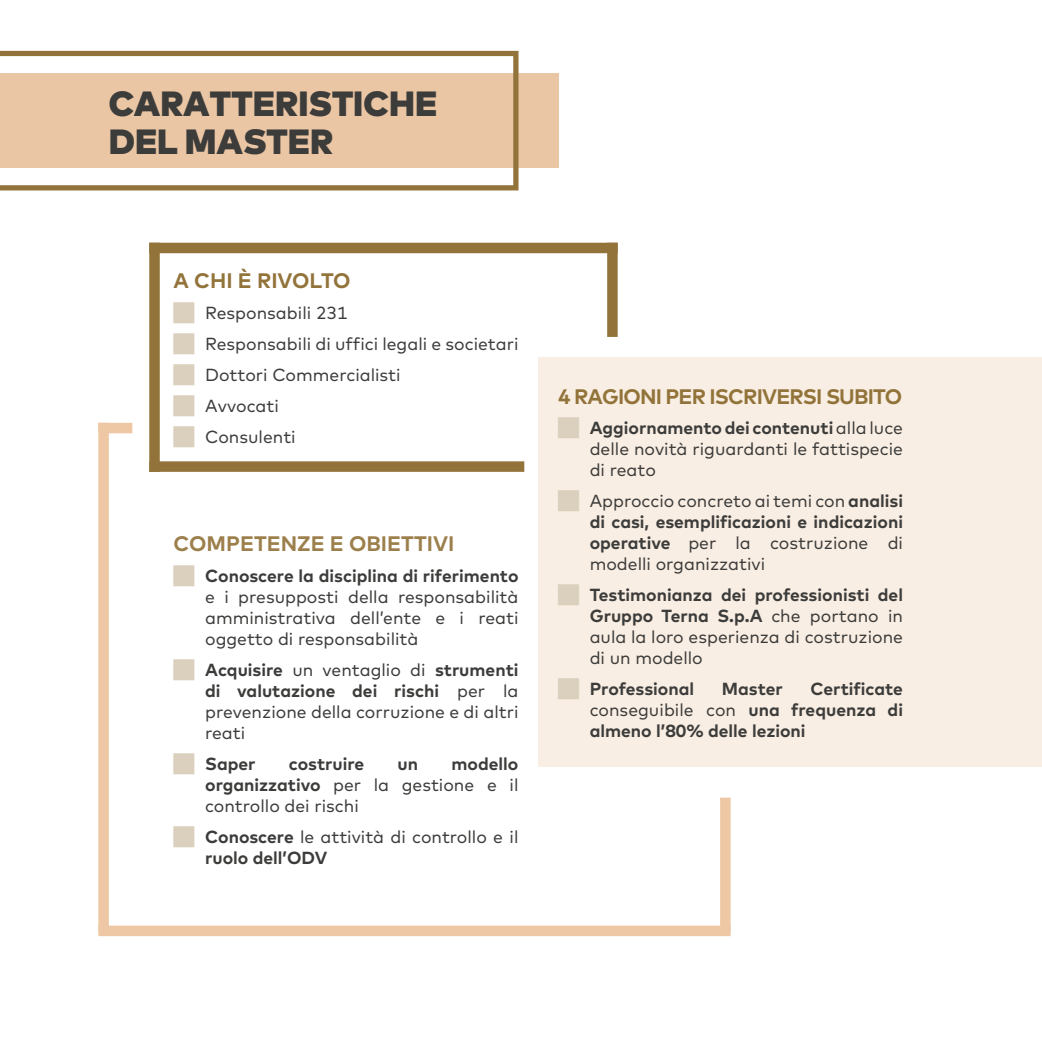
<style>
.page{position:relative;width:1042px;height:1042px;background:#fff}
.page>*{position:absolute;margin:0;border:0;box-sizing:border-box;transform-origin:0 0}
.t1{font:900 35px/38.5px "Mark";color:#3c3c3b}
.t2{font:700 21px "Mark";letter-spacing:-.04em;color:#92743b}
.t3{font:700 21px "Mark";color:#9c7f4b}
.t4{font:700 21px "Mark";color:#92743b}
.t5{font:17.5px/21px "Mark";color:#3c3c3b;text-align:justify}
.t6{font:700 17.5px/21px "Mark";color:#3c3c3b;text-align:justify}
.s1{font-weight:700}
.s2{font-weight:400}
</style>
<div class="page">
<div style="left:538px;top:357px;width:504px;height:410px;background:#f9eee3"></div>
<div style="left:0;top:74px;width:558px;height:94px;background:#ebc6a4"></div>
<svg style="left:0;top:51px;width:518px;height:139px"></svg>
<div style="left:607px;top:243px;width:11px;height:94px;background:#92743b"></div>
<div style="left:149px;top:243px;width:11px;height:229px;background:#92743b"></div>
<div style="left:98px;top:423px;width:11px;height:508px;background:#eec8a5"></div>
<div style="left:720px;top:797px;width:10px;height:134px;background:#eec8a5"></div>
<div style="left:149px;top:243px;width:469px;height:10px;background:#92743b"></div>
<div style="left:149px;top:461px;width:375px;height:11px;background:#92743b"></div>
<div style="left:98px;top:423px;width:34px;height:10px;background:#eec8a5"></div>
<div style="left:98px;top:925px;width:632px;height:11px;background:#eec8a5"></div>
<h1 class="t1" style="left:109px;top:83px;width:330px">CARATTERISTICHE<br>DEL MASTER</h1>
<p class="t4" style="left:174px;top:267px;width:178px">A CHI È RIVOLTO</p>
<p class="t5" style="left:205px;top:297px;width:315px;line-height:31px;text-align:left">Responsabili 231<br>Responsabili di uffici legali e societari<br>Dottori Commercialisti<br>Avvocati<br>Consulenti</p>
<p class="t3" style="left:174px;top:530px;width:282px">COMPETENZE E OBIETTIVI</p>
<p class="t6" style="left:205px;top:565px;width:315px">Conoscere la disciplina di riferimento</p>
<p class="t5" style="left:205px;top:586px;width:315px">e i presupposti della responsabilità amministrativa dell’ente e i reati oggetto di responsabilità</p>
<p class="t5" style="left:205px;top:659px;width:315px"><span class="s1">Acquisire</span> un ventaglio di <span class="s1">strumenti di valutazione dei rischi</span> per la prevenzione della corruzione e di altri reati</p>
<p class="t6" style="left:205px;top:752px;width:52px">Saper</p>
<p class="t6" style="left:289px;top:752px;width:77px">costruire</p>
<p class="t6" style="left:397px;top:752px;width:22px">un</p>
<p class="t5" style="left:205px;top:753px;width:315px;text-indent:246px"><span class="s1">modello organizzativo</span> per la gestione e il controllo dei rischi</p>
<p class="t5" style="left:205px;top:826px;width:315px"><span class="s1">Conoscere</span> le attività di controllo e il <span class="s1">ruolo dell’ODV</span></p>
<p class="t2" style="left:558px;top:382px;width:345px">4 RAGIONI PER ISCRIVERSI SUBITO</p>
<p class="t5" style="left:590px;top:417px;width:315px"><span class="s1">Aggiornamento dei contenuti</span> alla luce delle novità riguardanti le fattispecie di reato</p>
<p class="t5" style="left:590px;top:490px;width:315px">Approccio concreto ai temi con <span class="s1">analisi di casi, esemplificazioni e indicazioni operative</span> per la costruzione di modelli organizzativi</p>
<p class="t5" style="left:590px;top:584px;width:315px"><span class="s1">Testimonianza dei professionisti del Gruppo Terna S.p.A</span> che portano in aula la loro esperienza di costruzione di un modello</p>
<p class="t6" style="left:590px;top:678px;width:106px">Professional</p>
<p class="t6" style="left:722px;top:678px;width:63px">Master</p>
<p class="t6" style="left:590px;top:678px;width:315px;text-indent:221px">Certificate <span class="s2">conseguibile con</span> una frequenza di almeno l’80% delle lezioni</p>
</div>
